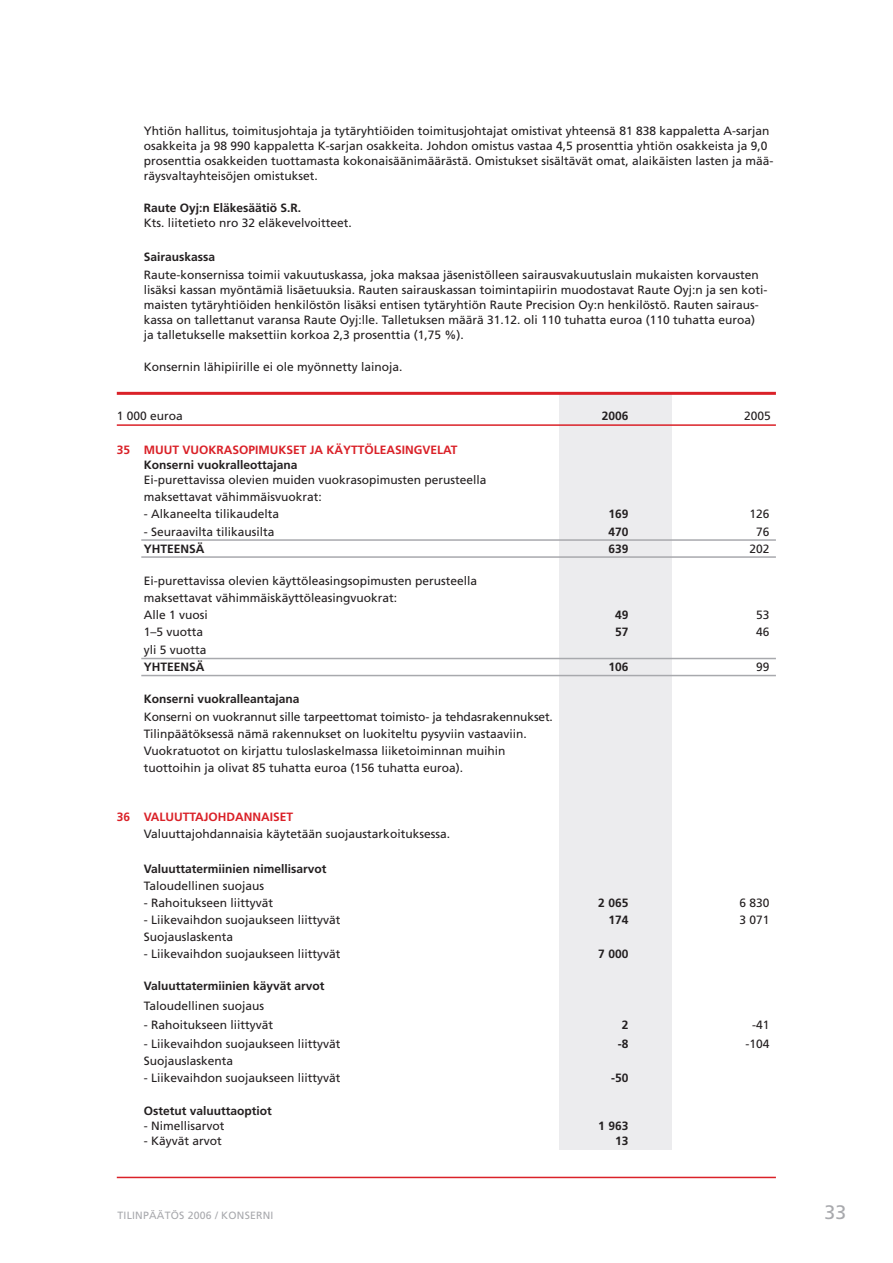
<style>
.page{position:relative;width:893px;height:1263px;background:#fff}
.page>*{position:absolute;margin:0;border:0;box-sizing:border-box;transform-origin:0 0}
.t1{font:19.5px "Frutiger";color:#a8a9ad}
.t2{font:12px/15px "Frutiger";color:#231f20}
.t3{font:700 12px "Frutiger";color:#231f20}
.t4{font:700 12px "Frutiger";color:#da2128}
.t5{font:10.5px "Frutiger";letter-spacing:.02em;color:#a8a9ad}
</style>
<div class="page">
<hr style="left:117px;top:1177px;width:659px;height:1px;background:#da2128">
<div style="left:559px;top:394px;width:113px;height:755px;background:#ececee"></div>
<hr style="left:141px;top:675px;width:635px;height:1px;background:#a8a9ad">
<hr style="left:141px;top:658px;width:635px;height:1px;background:#a8a9ad">
<hr style="left:141px;top:556px;width:635px;height:2px;background:#a8a9ad">
<hr style="left:141px;top:539px;width:635px;height:2px;background:#a8a9ad">
<hr style="left:117px;top:424px;width:659px;height:2px;background:#da2128">
<hr style="left:117px;top:392px;width:659px;height:3px;background:#da2128">
<p class="t2" style="left:144px;top:123px;width:631px">Yhtiön hallitus, toimitusjohtaja ja tytäryhtiöiden toimitusjohtajat omistivat yhteensä 81 838 kappaletta A-sarjan osakkeita ja 98 990 kappaletta K-sarjan osakkeita. Johdon omistus vastaa 4,5 prosenttia yhtiön osakkeista ja 9,0 prosenttia osakkeiden tuottamasta kokonaisäänimäärästä. Omistukset sisältävät omat, alaikäisten lasten ja mää&shy;räysvaltayhteisöjen omistukset.</p>
<p class="t3" style="left:144px;top:201px;width:159px">Raute Oyj:n Eläkesäätiö S.R.</p>
<p class="t2" style="left:144px;top:216px;width:210px">Kts. liitetieto nro 32 eläkevelvoitteet.</p>
<p class="t3" style="left:144px;top:250px;width:73px">Sairauskassa</p>
<p class="t2" style="left:144px;top:267px;width:625px">Raute-konsernissa toimii vakuutuskassa, joka maksaa jäsenistölleen sairausvakuutuslain mukaisten korvausten lisäksi kassan myöntämiä lisäetuuksia. Rauten sairauskassan toimintapiirin muodostavat Raute Oyj:n ja sen koti&shy;maisten tytäryhtiöiden henkilöstön lisäksi entisen tytäryhtiön Raute Precision Oy:n henkilöstö. Rauten sairaus&shy;kassa on tallettanut varansa Raute Oyj:lle. Talletuksen määrä 31.12. oli 110 tuhatta euroa (110 tuhatta euroa) ja talletukselle maksettiin korkoa 2,3 prosenttia (1,75 %).</p>
<p class="t2" style="left:144px;top:359px;width:260px">Konsernin lähipiirille ei ole myönnetty lainoja.</p>
<p class="t2" style="left:117px;top:408px;width:68px">1 000 euroa</p>
<p class="t3" style="left:602px;top:409px;width:28px">2006</p>
<p class="t2" style="left:744px;top:408px;width:28px">2005</p>
<p class="t4" style="left:117px;top:443px;width:342px">35 MUUT VUOKRASOPIMUKSET JA KÄYTTÖLEASINGVELAT</p>
<p class="t3" style="left:144px;top:458px;width:155px">Konserni vuokralleottajana</p>
<p class="t2" style="left:144px;top:471px;width:344px;line-height:17.1px">Ei-purettavissa olevien muiden vuokrasopimusten perusteella maksettavat vähimmäisvuokrat:</p>
<p class="t2" style="left:144px;top:507px;width:137px">- Alkaneelta tilikaudelta</p>
<p class="t3" style="left:608px;top:507px;width:22px">169</p>
<p class="t2" style="left:749px;top:507px;width:22px">126</p>
<p class="t2" style="left:144px;top:524px;width:132px">- Seuraavilta tilikausilta</p>
<p class="t3" style="left:608px;top:524px;width:22px">470</p>
<p class="t2" style="left:756px;top:524px;width:15px">76</p>
<p class="t3" style="left:144px;top:541px;width:62px">YHTEENSÄ</p>
<p class="t3" style="left:608px;top:541px;width:22px">639</p>
<p class="t2" style="left:749px;top:541px;width:22px">202</p>
<p class="t2" style="left:144px;top:572px;width:335px;line-height:17.1px">Ei-purettavissa olevien käyttöleasingsopimusten perusteella maksettavat vähimmäiskäyttöleasingvuokrat:<br>Alle 1 vuosi</p>
<p class="t3" style="left:615px;top:608px;width:15px">49</p>
<p class="t2" style="left:756px;top:607px;width:15px">53</p>
<p class="t2" style="left:144px;top:625px;width:61px">1–5 vuotta</p>
<p class="t3" style="left:615px;top:625px;width:15px">57</p>
<p class="t2" style="left:756px;top:625px;width:15px">46</p>
<p class="t2" style="left:144px;top:642px;width:64px">yli 5 vuotta</p>
<p class="t3" style="left:144px;top:660px;width:62px">YHTEENSÄ</p>
<p class="t3" style="left:608px;top:660px;width:22px">106</p>
<p class="t2" style="left:756px;top:660px;width:15px">99</p>
<p class="t3" style="left:144px;top:692px;width:157px">Konserni vuokralleantajana</p>
<p class="t2" style="left:144px;top:708px;width:411px;line-height:17.1px">Konserni on vuokrannut sille tarpeettomat toimisto- ja tehdasrakennukset.<br>Tilinpäätöksessä nämä rakennukset on luokiteltu pysyviin vastaaviin.<br>Vuokratuotot on kirjattu tuloslaskelmassa liiketoiminnan muihin tuottoihin ja olivat 85 tuhatta euroa (156 tuhatta euroa).</p>
<p class="t4" style="left:117px;top:810px;width:178px">36 VALUUTTAJOHDANNAISET</p>
<p class="t2" style="left:144px;top:827px;width:308px">Valuuttajohdannaisia käytetään suojaustarkoituksessa.</p>
<p class="t3" style="left:144px;top:861px;width:184px">Valuuttatermiinien nimellisarvot</p>
<p class="t2" style="left:144px;top:878px;width:122px">Taloudellinen suojaus</p>
<p class="t2" style="left:144px;top:895px;width:131px">- Rahoitukseen liittyvät</p>
<p class="t3" style="left:598px;top:896px;width:32px">2 065</p>
<p class="t2" style="left:739px;top:895px;width:32px">6 830</p>
<p class="t2" style="left:144px;top:912px;width:198px">- Liikevaihdon suojaukseen liittyvät</p>
<p class="t3" style="left:608px;top:913px;width:22px">174</p>
<p class="t2" style="left:739px;top:912px;width:32px">3 071</p>
<p class="t2" style="left:144px;top:929px;width:91px">Suojauslaskenta</p>
<p class="t2" style="left:144px;top:947px;width:198px">- Liikevaihdon suojaukseen liittyvät</p>
<p class="t3" style="left:598px;top:947px;width:32px">7 000</p>
<p class="t3" style="left:144px;top:979px;width:182px">Valuuttatermiinien käyvät arvot</p>
<p class="t2" style="left:144px;top:998px;width:122px">Taloudellinen suojaus</p>
<p class="t2" style="left:144px;top:1017px;width:131px">- Rahoitukseen liittyvät</p>
<p class="t3" style="left:622px;top:1018px;width:8px">2</p>
<p class="t2" style="left:752px;top:1017px;width:19px">-41</p>
<p class="t2" style="left:144px;top:1036px;width:198px">- Liikevaihdon suojaukseen liittyvät</p>
<p class="t3" style="left:618px;top:1037px;width:12px">-8</p>
<p class="t2" style="left:745px;top:1036px;width:26px">-104</p>
<p class="t2" style="left:144px;top:1054px;width:91px">Suojauslaskenta</p>
<p class="t2" style="left:144px;top:1071px;width:198px">- Liikevaihdon suojaukseen liittyvät</p>
<p class="t3" style="left:611px;top:1071px;width:19px">-50</p>
<p class="t3" style="left:144px;top:1103px;width:130px">Ostetut valuuttaoptiot</p>
<p class="t2" style="left:144px;top:1118px;width:82px">- Nimellisarvot</p>
<p class="t3" style="left:598px;top:1118px;width:32px">1 963</p>
<p class="t2" style="left:144px;top:1133px;width:80px">- Käyvät arvot</p>
<p class="t3" style="left:615px;top:1133px;width:15px">13</p>
<p class="t5" style="left:118px;top:1209px;width:158px">TILINPÄÄTÖS 2006 / KONSERNI</p>
<h1 class="t1" style="left:824px;top:1201px;width:23px">33</h1>
</div>
